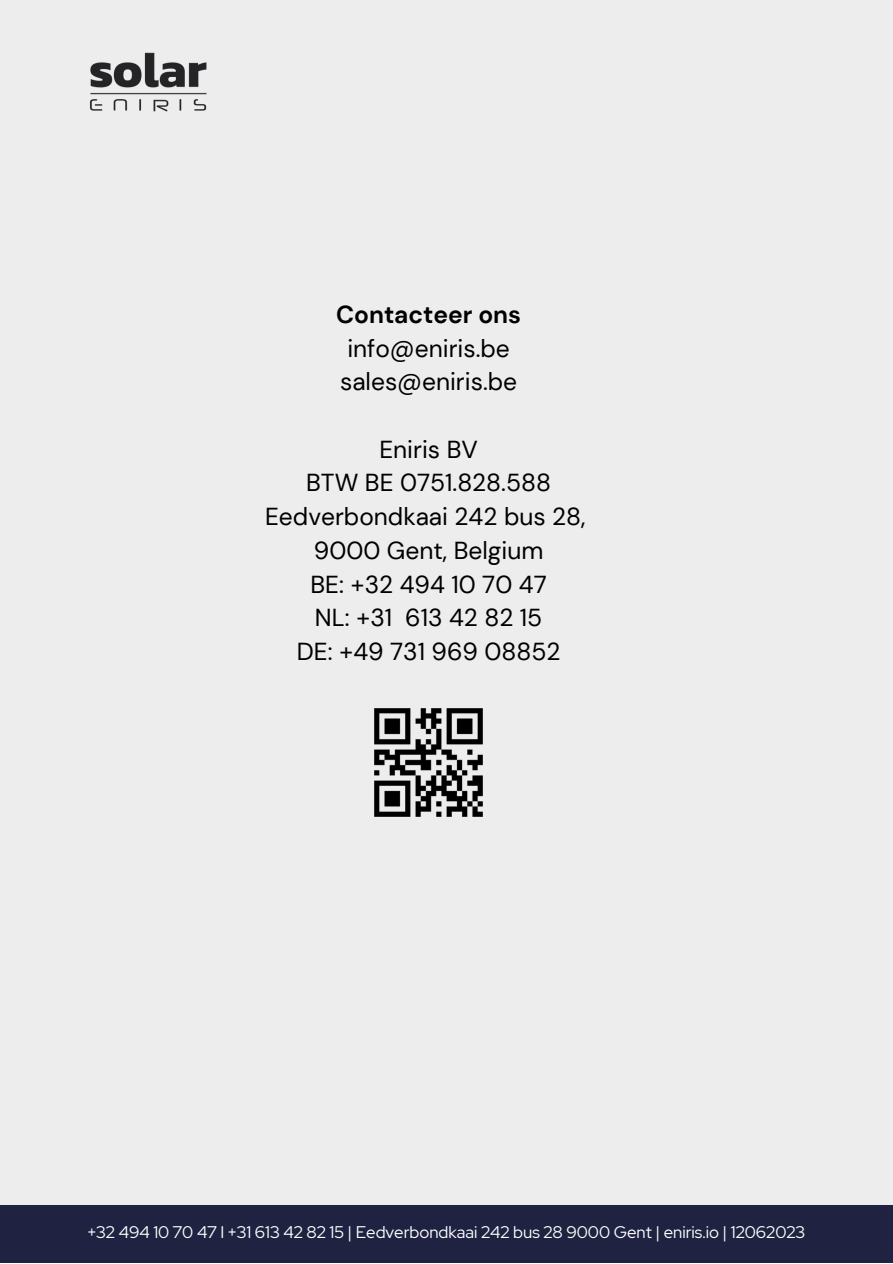
<style>
.page{position:relative;width:893px;height:1264px;background:#fff}
.page>*{position:absolute;margin:0;border:0;box-sizing:border-box;transform-origin:0 0}
.t1{font:24.6px "DM Sans";color:#000}
.t2{font:700 24.6px "DM Sans";color:#000}
.t3{font:16.8px "Red Hat Display";color:#fff}
</style>
<div class="page">
<div style="left:0;top:0;width:892px;height:1262px;background:#ededed"></div>
<img style="left:374px;top:708px;width:109px;height:109px">
<div style="left:0;top:1205px;width:892px;height:57px;background:#1f2341"></div>
<img style="left:89px;top:52px;width:118px;height:60px">
<p class="t2" style="left:336px;top:298px;width:186px">Contacteer ons</p>
<p class="t1" style="left:347px;top:332px;width:164px">info@eniris.be</p>
<p class="t1" style="left:340px;top:366px;width:179px">sales@eniris.be</p>
<p class="t1" style="left:379px;top:433px;width:100px">Eniris BV</p>
<p class="t1" style="left:306px;top:467px;width:246px">BTW BE 0751.828.588</p>
<p class="t1" style="left:265px;top:501px;width:322px">Eedverbondkaai 242 bus 28,</p>
<p class="t1" style="left:314px;top:534px;width:231px">9000 Gent, Belgium</p>
<p class="t1" style="left:310px;top:568px;width:238px">BE: +32 494 10 70 47</p>
<p class="t1" style="left:315px;top:602px;width:229px">NL: +31 613 42 82 15</p>
<p class="t1" style="left:297px;top:635px;width:265px">DE: +49 731 969 08852</p>
<p class="t3" style="left:87px;top:1220px;width:719px">+32 494 10 70 47 I +31 613 42 82 15 | Eedverbondkaai 242 bus 28 9000 Gent | eniris.io | 12062023</p>
</div>
